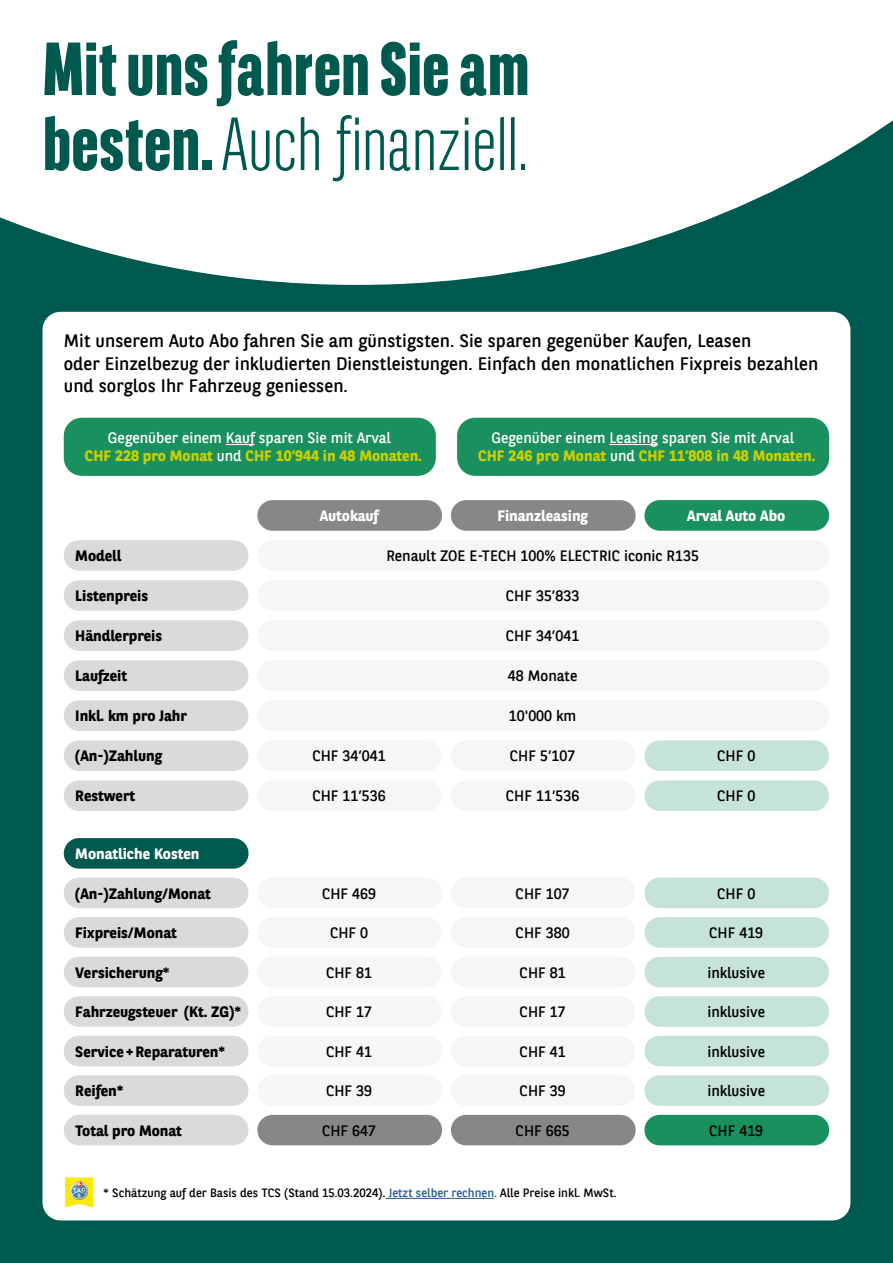
<style>
.page{position:relative;width:893px;height:1263px;background:#00594f}
.page>*{position:absolute;margin:0;border:0;box-sizing:border-box;transform-origin:0 0}
.t1{font:800 75px/75px "BNPP Sans Condensed";letter-spacing:-.005em;color:#00594f}
.t2{font:18px/22.5px "BNPP Sans";letter-spacing:.005em;color:#000}
.t3{font:15px "BNPP Sans";color:#000}
.t4{font:700 15px "BNPP Sans";color:#000}
.t5{font:15px/18px "BNPP Sans";color:#fff;text-align:center}
.t6{font:700 15px "BNPP Sans";color:#fff}
.t7{font:12px "BNPP Sans";color:#000}
.s1{font-weight:300}
.s2{font-weight:700;color:#cccf00}
.s3{color:#22599b}
</style>
<div class="page">
<div style="left:43px;top:312px;width:807px;height:908px;background:#fff;border-radius:18px"></div>
<hr style="left:386px;top:1198px;width:108px;height:1px;background:#22599b">
<img style="left:64px;top:1175px;width:30px;height:35px">
<div style="left:64px;top:540px;width:185px;height:31px;background:#d9dada;border-radius:15px"></div>
<div style="left:64px;top:878px;width:185px;height:30px;background:#d9dada;border-radius:15px"></div>
<div style="left:64px;top:917px;width:185px;height:31px;background:#d9dada;border-radius:15px"></div>
<div style="left:64px;top:957px;width:185px;height:30px;background:#d9dada;border-radius:15px"></div>
<div style="left:64px;top:996px;width:185px;height:31px;background:#d9dada;border-radius:15px"></div>
<div style="left:64px;top:1036px;width:185px;height:30px;background:#d9dada;border-radius:15px"></div>
<div style="left:64px;top:1075px;width:185px;height:31px;background:#d9dada;border-radius:15px"></div>
<div style="left:64px;top:1115px;width:185px;height:30px;background:#d9dada;border-radius:15px"></div>
<div style="left:64px;top:580px;width:185px;height:31px;background:#d9dada;border-radius:15px"></div>
<div style="left:64px;top:620px;width:185px;height:31px;background:#d9dada;border-radius:15px"></div>
<div style="left:64px;top:660px;width:185px;height:31px;background:#d9dada;border-radius:15px"></div>
<div style="left:64px;top:700px;width:185px;height:31px;background:#d9dada;border-radius:15px"></div>
<div style="left:64px;top:740px;width:185px;height:31px;background:#d9dada;border-radius:15px"></div>
<div style="left:64px;top:780px;width:185px;height:31px;background:#d9dada;border-radius:15px"></div>
<div style="left:64px;top:838px;width:185px;height:31px;background:#00594f;border-radius:15px"></div>
<div style="left:451px;top:500px;width:185px;height:31px;background:#868786;border-radius:15px"></div>
<div style="left:257px;top:500px;width:185px;height:31px;background:#868786;border-radius:15px"></div>
<div style="left:257px;top:540px;width:572px;height:31px;background:#f6f6f6;border-radius:15px"></div>
<div style="left:257px;top:878px;width:185px;height:30px;background:#f6f6f6;border-radius:15px"></div>
<div style="left:257px;top:917px;width:185px;height:31px;background:#f6f6f6;border-radius:15px"></div>
<div style="left:257px;top:957px;width:185px;height:30px;background:#f6f6f6;border-radius:15px"></div>
<div style="left:257px;top:996px;width:185px;height:31px;background:#f6f6f6;border-radius:15px"></div>
<div style="left:257px;top:1036px;width:185px;height:30px;background:#f6f6f6;border-radius:15px"></div>
<div style="left:257px;top:1075px;width:185px;height:31px;background:#f6f6f6;border-radius:15px"></div>
<div style="left:257px;top:1115px;width:185px;height:30px;background:#868786;border-radius:15px"></div>
<div style="left:257px;top:740px;width:185px;height:31px;background:#f6f6f6;border-radius:15px"></div>
<div style="left:257px;top:780px;width:185px;height:31px;background:#f6f6f6;border-radius:15px"></div>
<div style="left:451px;top:878px;width:185px;height:30px;background:#f6f6f6;border-radius:15px"></div>
<div style="left:451px;top:917px;width:185px;height:31px;background:#f6f6f6;border-radius:15px"></div>
<div style="left:451px;top:957px;width:185px;height:30px;background:#f6f6f6;border-radius:15px"></div>
<div style="left:451px;top:996px;width:185px;height:31px;background:#f6f6f6;border-radius:15px"></div>
<div style="left:451px;top:1036px;width:185px;height:30px;background:#f6f6f6;border-radius:15px"></div>
<div style="left:451px;top:1075px;width:185px;height:31px;background:#f6f6f6;border-radius:15px"></div>
<div style="left:451px;top:1115px;width:185px;height:30px;background:#868786;border-radius:15px"></div>
<div style="left:451px;top:740px;width:185px;height:31px;background:#f6f6f6;border-radius:15px"></div>
<div style="left:451px;top:780px;width:185px;height:31px;background:#f6f6f6;border-radius:15px"></div>
<div style="left:644px;top:878px;width:185px;height:30px;background:#c6e3d7;border-radius:15px"></div>
<div style="left:644px;top:917px;width:185px;height:31px;background:#c6e3d7;border-radius:15px"></div>
<div style="left:644px;top:1115px;width:185px;height:30px;background:#19905e;border-radius:15px"></div>
<div style="left:644px;top:740px;width:185px;height:31px;background:#c6e3d7;border-radius:15px"></div>
<div style="left:644px;top:780px;width:185px;height:31px;background:#c6e3d7;border-radius:15px"></div>
<div style="left:257px;top:580px;width:572px;height:31px;background:#f6f6f6;border-radius:15px"></div>
<div style="left:257px;top:620px;width:572px;height:31px;background:#f6f6f6;border-radius:15px"></div>
<div style="left:257px;top:660px;width:572px;height:31px;background:#f6f6f6;border-radius:15px"></div>
<div style="left:257px;top:700px;width:572px;height:31px;background:#f6f6f6;border-radius:15px"></div>
<div style="left:644px;top:500px;width:185px;height:31px;background:#19905e;border-radius:15px"></div>
<div style="left:644px;top:957px;width:185px;height:30px;background:#c6e3d7;border-radius:15px"></div>
<div style="left:644px;top:996px;width:185px;height:31px;background:#c6e3d7;border-radius:15px"></div>
<div style="left:644px;top:1036px;width:185px;height:30px;background:#c6e3d7;border-radius:15px"></div>
<div style="left:644px;top:1075px;width:185px;height:31px;background:#c6e3d7;border-radius:15px"></div>
<div style="left:64px;top:418px;width:372px;height:58px;background:#19905e;border-radius:18px"></div>
<svg style="left:226px;top:444px;width:29px;height:1px"></svg>
<div style="left:457px;top:418px;width:372px;height:58px;background:#19905e;border-radius:18px"></div>
<hr style="left:609px;top:444px;width:49px;height:1px;background:#fff">
<svg style="left:0;top:0;width:893px;height:285px;background:#dbe7e6"></svg>
<h1 class="t1" style="left:43px;top:30px;width:489px">Mit uns fahren Sie am besten. <span class="s1">Auch finanziell.</span></h1>
<p class="t2" style="left:64px;top:329px;width:756px">Mit unserem Auto Abo fahren Sie am günstigsten. Sie sparen gegenüber Kaufen, Leasen<br>oder Einzelbezug der inkludierten Dienstleistungen. Einfach den monatlichen Fixpreis bezahlen und sorglos Ihr Fahrzeug geniessen.</p>
<p class="t5" style="left:85px;top:429px;width:338px">Gegenüber einem Kauf sparen Sie mit Arval<br><span class="s2">CHF 228 pro Monat</span> und <span class="s2">CHF 10’944 in 48 Monaten.</span></p>
<p class="t5" style="left:478px;top:429px;width:338px">Gegenüber einem Leasing sparen Sie mit Arval<br><span class="s2">CHF 246 pro Monat</span> und <span class="s2">CHF 11’808 in 48 Monaten.</span></p>
<p class="t4" style="left:75px;top:546px;width:48px">Modell</p>
<p class="t4" style="left:75px;top:586px;width:74px">Listenpreis</p>
<p class="t4" style="left:75px;top:626px;width:88px">Händlerpreis</p>
<p class="t4" style="left:75px;top:666px;width:53px">Laufzeit</p>
<p class="t4" style="left:75px;top:706px;width:113px">Inkl. km pro Jahr</p>
<p class="t4" style="left:75px;top:746px;width:88px">(An-)Zahlung</p>
<p class="t4" style="left:75px;top:786px;width:61px">Restwert</p>
<p class="t6" style="left:75px;top:843px;width:126px">Monatliche Kosten</p>
<p class="t4" style="left:75px;top:883px;width:137px">(An-)Zahlung/Monat</p>
<p class="t4" style="left:75px;top:923px;width:103px">Fixpreis/Monat</p>
<p class="t4" style="left:75px;top:962px;width:96px">Versicherung*</p>
<p class="t4" style="left:75px;top:1002px;width:167px">Fahrzeugsteuer (Kt. ZG)*</p>
<p class="t4" style="left:75px;top:1041px;width:151px">Service+Reparaturen*</p>
<p class="t4" style="left:75px;top:1081px;width:50px">Reifen*</p>
<p class="t4" style="left:75px;top:1120px;width:108px">Total pro Monat</p>
<p class="t6" style="left:320px;top:506px;width:60px">Autokauf</p>
<p class="t6" style="left:497px;top:506px;width:92px">Finanzleasing</p>
<p class="t3" style="left:386px;top:546px;width:314px">Renault ZOE E-TECH 100% ELECTRIC iconic R135</p>
<p class="t6" style="left:687px;top:506px;width:100px">Arval Auto Abo</p>
<p class="t3" style="left:312px;top:746px;width:75px">CHF 34’041</p>
<p class="t3" style="left:312px;top:786px;width:75px">CHF 11’536</p>
<p class="t3" style="left:322px;top:883px;width:56px">CHF 469</p>
<p class="t3" style="left:330px;top:923px;width:40px">CHF 0</p>
<p class="t3" style="left:326px;top:962px;width:48px">CHF 81</p>
<p class="t3" style="left:326px;top:1002px;width:48px">CHF 17</p>
<p class="t3" style="left:326px;top:1041px;width:48px">CHF 41</p>
<p class="t3" style="left:326px;top:1081px;width:48px">CHF 39</p>
<p class="t3" style="left:322px;top:1120px;width:56px">CHF 647</p>
<p class="t3" style="left:506px;top:586px;width:75px">CHF 35’833</p>
<p class="t3" style="left:506px;top:626px;width:75px">CHF 34’041</p>
<p class="t3" style="left:508px;top:666px;width:71px">48 Monate</p>
<p class="t3" style="left:509px;top:706px;width:69px">10'000 km</p>
<p class="t3" style="left:510px;top:746px;width:67px">CHF 5’107</p>
<p class="t3" style="left:506px;top:786px;width:75px">CHF 11’536</p>
<p class="t3" style="left:516px;top:883px;width:56px">CHF 107</p>
<p class="t3" style="left:516px;top:923px;width:56px">CHF 380</p>
<p class="t3" style="left:520px;top:962px;width:48px">CHF 81</p>
<p class="t3" style="left:520px;top:1002px;width:48px">CHF 17</p>
<p class="t3" style="left:520px;top:1041px;width:48px">CHF 41</p>
<p class="t3" style="left:520px;top:1081px;width:48px">CHF 39</p>
<p class="t3" style="left:516px;top:1120px;width:56px">CHF 665</p>
<p class="t3" style="left:717px;top:746px;width:40px">CHF 0</p>
<p class="t3" style="left:717px;top:786px;width:40px">CHF 0</p>
<p class="t3" style="left:717px;top:883px;width:40px">CHF 0</p>
<p class="t3" style="left:709px;top:923px;width:56px">CHF 419</p>
<p class="t3" style="left:707px;top:962px;width:59px">inklusive</p>
<p class="t3" style="left:707px;top:1002px;width:59px">inklusive</p>
<p class="t3" style="left:707px;top:1041px;width:59px">inklusive</p>
<p class="t3" style="left:707px;top:1081px;width:59px">inklusive</p>
<p class="t3" style="left:709px;top:1120px;width:56px">CHF 419</p>
<p class="t7" style="left:103px;top:1185px;width:515px">* Schätzung auf der Basis des TCS (Stand 15.03.2024). <span class="s3">Jetzt selber rechnen.</span> Alle Preise inkl. MwSt.</p>
</div>
